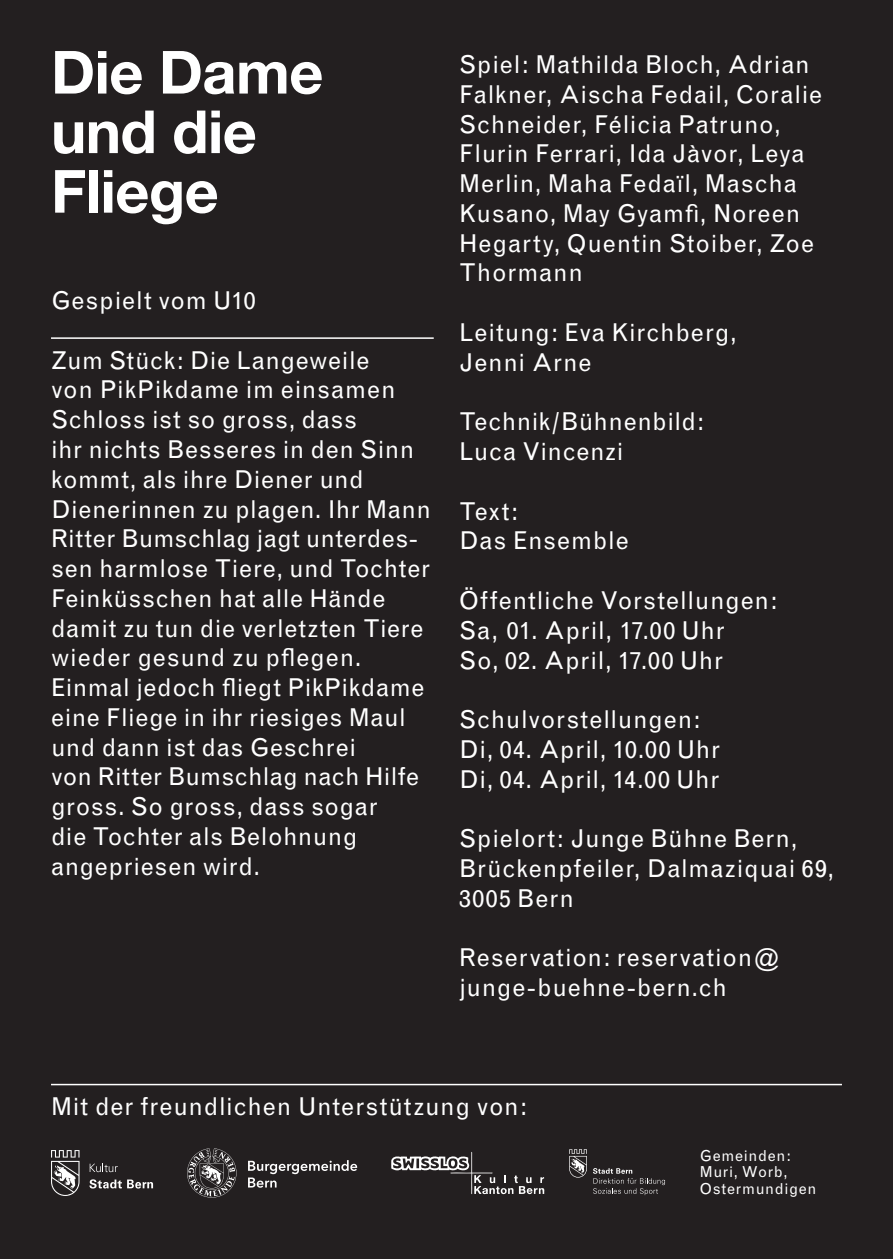
<style>
.page{position:relative;width:893px;height:1259px;background:#231f20}
.page>*{position:absolute;margin:0;border:0;box-sizing:border-box;transform-origin:0 0}
.Helvetica_Bold_7_7mm{font:700 59.4px "Helvetica Neue";letter-spacing:-.01em;color:#fff}
.Grotesque_8_2pt_3_5m{font:24.6px/29.7px "Grotesque";letter-spacing:.025em;color:#fff}
.Grotesque_8_2pt_3_5m-2{font:15px/16.8px "Grotesque";letter-spacing:.045em;color:#fff}
</style>
<div class="page">
<hr style="left:51px;top:1083px;width:791px;height:2px;background:#fff">
<hr style="left:51px;top:337px;width:383px;height:2px;background:#fff">
<svg style="left:51px;top:1150px;width:29px;height:46px"></svg>
<svg style="left:89px;top:1179px;width:64px;height:9px"></svg>
<svg style="left:90px;top:1163px;width:28px;height:9px"></svg>
<svg style="left:391px;top:1152px;width:154px;height:43px"></svg>
<svg style="left:187px;top:1148px;width:170px;height:49px"></svg>
<svg style="left:569px;top:1149px;width:18px;height:28px"></svg>
<svg style="left:593px;top:1168px;width:72px;height:27px"></svg>
<p class="Helvetica_Bold_7_7mm" style="left:51px;top:36px;width:274px">Die Dame</p>
<p class="Helvetica_Bold_7_7mm" style="left:51px;top:95px;width:207px">und die</p>
<p class="Helvetica_Bold_7_7mm" style="left:51px;top:155px;width:169px">Fliege</p>
<p class="Grotesque_8_2pt_3_5m" style="left:51px;top:286px;width:206px">Gespielt vom U10</p>
<p class="Grotesque_8_2pt_3_5m" style="left:51px;top:345px;width:382px">Zum Stück: Die Langeweile<br>von PikPikdame im einsamen<br>Schloss ist so gross, dass<br>ihr nichts Besseres in den Sinn kommt, als ihre Diener und<br>Dienerinnen zu plagen. Ihr Mann<br>Ritter Bumschlag jagt unterdes&shy;sen harmlose Tiere, und Tochter<br>Feinküsschen hat alle Hände damit zu tun die verletzten Tiere wieder gesund zu pflegen.<br>Einmal jedoch fliegt PikPikdame eine Fliege in ihr riesiges Maul und dann ist das Geschrei<br>von Ritter Bumschlag nach Hilfe gross. So gross, dass sogar<br>die Tochter als Belohnung angepriesen wird.</p>
<p class="Grotesque_8_2pt_3_5m" style="left:459px;top:50px;width:365px">Spiel: Mathilda Bloch, Adrian<br>Falkner, Aischa Fedail, Coralie<br>Schneider, Félicia Patruno,<br>Flurin Ferrari, Ida Jàvor, Leya<br>Merlin, Maha Fedaïl, Mascha<br>Kusano, May Gyamfi, Noreen<br>Hegarty, Quentin Stoiber, Zoe<br>Thormann</p>
<p class="Grotesque_8_2pt_3_5m" style="left:459px;top:318px;width:279px">Leitung: Eva Kirchberg,</p>
<p class="Grotesque_8_2pt_3_5m" style="left:459px;top:347px;width:134px">Jenni Arne</p>
<p class="Grotesque_8_2pt_3_5m" style="left:459px;top:407px;width:247px">Technik/Bühnenbild:</p>
<p class="Grotesque_8_2pt_3_5m" style="left:459px;top:437px;width:166px">Luca Vincenzi</p>
<p class="Grotesque_8_2pt_3_5m" style="left:459px;top:496px;width:60px">Text:</p>
<p class="Grotesque_8_2pt_3_5m" style="left:459px;top:526px;width:171px">Das Ensemble</p>
<p class="Grotesque_8_2pt_3_5m" style="left:459px;top:586px;width:320px">Öffentliche Vorstellungen:</p>
<p class="Grotesque_8_2pt_3_5m" style="left:459px;top:615px;width:267px">Sa, 01. April, 17.00 Uhr</p>
<p class="Grotesque_8_2pt_3_5m" style="left:459px;top:645px;width:265px">So, 02. April, 17.00 Uhr</p>
<p class="Grotesque_8_2pt_3_5m" style="left:459px;top:705px;width:263px">Schulvorstellungen:<br>Di, 04. April, 10.00 Uhr</p>
<p class="Grotesque_8_2pt_3_5m" style="left:459px;top:764px;width:262px">Di, 04. April, 14.00 Uhr</p>
<p class="Grotesque_8_2pt_3_5m" style="left:459px;top:824px;width:376px">Spielort: Junge Bühne Bern,<br>Brückenpfeiler, Dalmaziquai 69,<br>3005 Bern</p>
<p class="Grotesque_8_2pt_3_5m" style="left:459px;top:943px;width:322px">Reservation: reservation@</p>
<p class="Grotesque_8_2pt_3_5m" style="left:459px;top:972px;width:269px">junge-buehne-bern.ch</p>
<p class="Grotesque_8_2pt_3_5m" style="left:51px;top:1092px;width:478px">Mit der freundlichen Unterstützung von:</p>
<p class="Grotesque_8_2pt_3_5m-2" style="left:700px;top:1147px;width:92px">Gemeinden:</p>
<p class="Grotesque_8_2pt_3_5m-2" style="left:700px;top:1163px;width:118px">Muri, Worb,<br>Ostermundigen</p>
</div>
